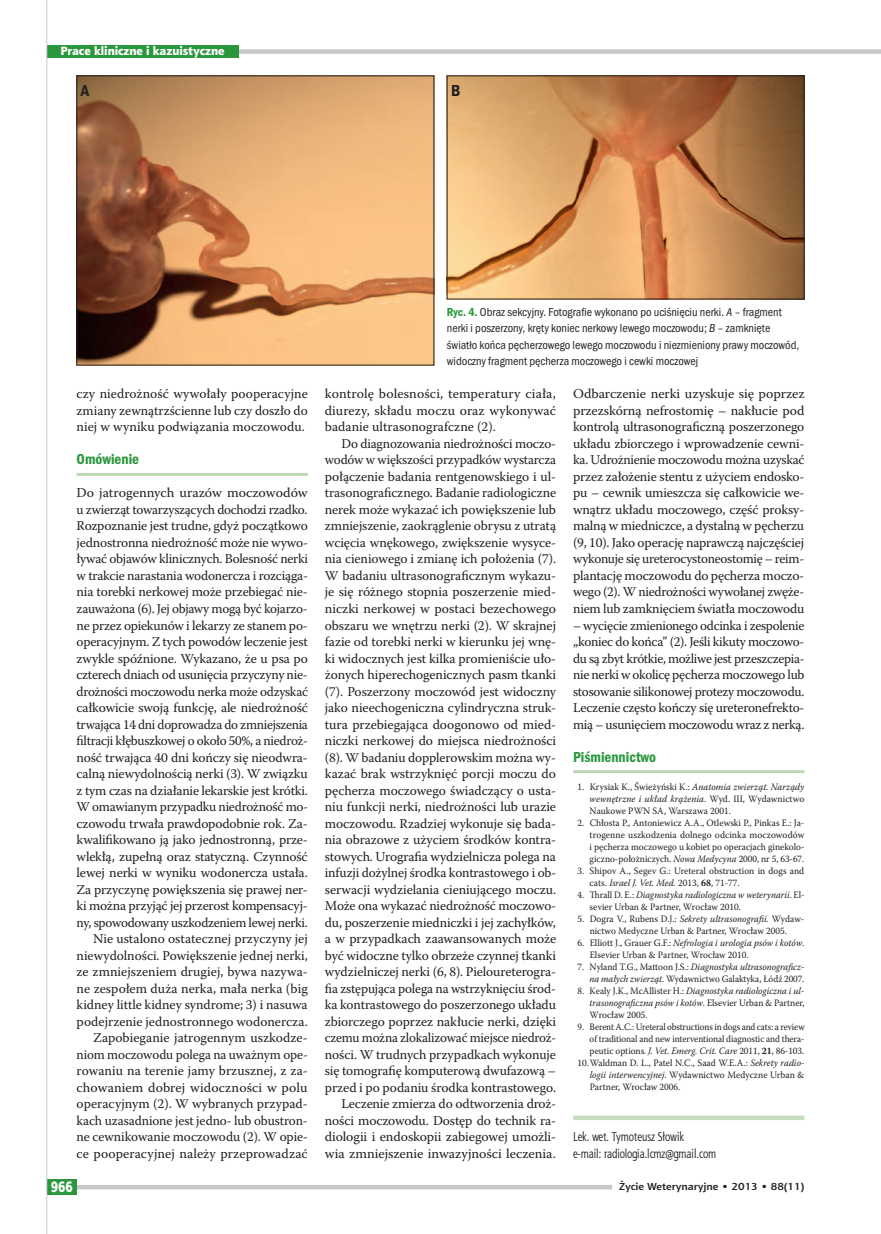
<style>
.page{position:relative;width:881px;height:1234px;background:#fff}
.page>*{position:absolute;margin:0;border:0;box-sizing:border-box;transform-origin:0 0}
.t1{font:16.5px "Franklin Got Itc TOT Dem Con";color:#231f20}
.t2{font:15px "Franklin Got Itc TOT Dem Con";color:#2a973d}
.t3{font:15px "Aerton Cnd EFN Black";color:#fff}
.t4{font:13.5px/16.5px "Warnock Pro";letter-spacing:-.01em;color:#231f20;text-align:justify}
.t5{font:12.75px/16.5px "Aerton Cnd EFN";color:#231f20}
.t6{font:12px/16.5px "Franklin Got Itc TOT Boo Con";color:#231f20}
.t7{font:12px "Aerton EFN Black";color:#fff}
.t8{font:700 10.2px "Aerton EFN";color:#231f20;scale:1.11 1}
.t9{font:9.75px/12px "Warnock Pro";color:#231f20;text-align:justify;scale:.95 1}
.t10{font:9.75px/12px "Warnock Pro";color:#231f20;scale:.94 1}
.t11{font:9.75px "Warnock Pro";color:#231f20;scale:.92 1}
.t12{font:9.75px "Warnock Pro";color:#231f20;scale:.93 1}
.s1{font-family:"Franklin Got Itc TOT Dem Con";color:#2a973d}
.s2{font-family:"Franklin Gothic CEEF";font-style:italic;font-stretch:condensed}
.s3{font-style:italic}
.s4{font-weight:700}
</style>
<div class="page">
<hr style="left:77px;top:473px;width:231px;height:3px;background:#bdd8b7">
<hr style="left:573px;top:770px;width:231px;height:3px;background:#bdd8b7">
<svg style="left:573px;top:1115px;width:231px;height:4px"></svg>
<img style="left:79px;top:78px;width:353px;height:285px">
<img style="left:448px;top:78px;width:354px;height:219px">
<div style="left:47px;top:49px;width:833px;height:5px;background:#c7c8ca"></div>
<div style="left:47px;top:45px;width:191px;height:13px;background:#2a973d"></div>
<div style="left:47px;top:1184px;width:565px;height:5px;background:#c7c8ca"></div>
<div style="left:47px;top:1178px;width:30px;height:15px;background:#2a973d"></div>
<hr style="left:46px;top:0;width:1px;height:1233px;background:#c7c8ca">
<p class="t7" style="left:60px;top:43px;width:166px">Prace kliniczne i kazuistyczne</p>
<p class="t1" style="left:81px;top:81px;width:10px">A</p>
<p class="t1" style="left:451px;top:81px;width:11px">B</p>
<p class="t4" style="left:77px;top:385px;width:233px">czy niedrożność wywołały pooperacyjne zmiany zewnątrzścienne lub czy doszło do niej w wyniku podwiązania moczowodu.</p>
<p class="t2" style="left:77px;top:450px;width:64px">Omówienie</p>
<p class="t4" style="left:77px;top:484px;width:233px;text-align:right">Do jatrogennych urazów moczowodów u zwierząt towarzyszących dochodzi rzadko.<br>Rozpoznanie jest trudne, gdyż początkowo jednostronna niedrożność może nie wywo&shy;ływać objawów klinicznych. Bolesność nerki w trakcie narastania wodonercza i rozciąga&shy;nia torebki nerkowej może przebiegać nie&shy;zauważona (6). Jej objawy mogą być kojarzo&shy;ne przez opiekunów i lekarzy ze stanem po&shy;operacyjnym. Z tych powodów leczenie jest zwykle spóźnione. Wykazano, że u psa po czterech dniach od usunięcia przyczyny nie&shy;drożności moczowodu nerka może odzyskać całkowicie swoją funkcję, ale niedrożność trwająca 14 dni doprowadza do zmniejszenia filtracji kłębuszkowej o około 50%, a niedroż&shy;ność trwająca 40 dni kończy się nieodwra&shy;calną niewydolnością nerki (3). W związku z tym czas na działanie lekarskie jest krótki.<br>W omawianym przypadku niedrożność mo&shy;czowodu trwała prawdopodobnie rok. Za&shy;kwalifikowano ją jako jednostronną, prze&shy;wlekłą, zupełną oraz statyczną. Czynność lewej nerki w wyniku wodonercza ustała.<br>Za przyczynę powiększenia się prawej ner&shy;ki można przyjąć jej przerost kompensacyj&shy;ny, spowodowany uszkodzeniem lewej nerki.<br>Nie ustalono ostatecznej przyczyny jej niewydolności. Powiększenie jednej nerki, ze zmniejszeniem drugiej, bywa nazywa&shy;ne zespołem duża nerka, mała nerka (big kidney little kidney syndrome; 3) i nasuwa podejrzenie jednostronnego wodonercza.<br>Zapobieganie jatrogennym uszkodze&shy;niom moczowodu polega na uważnym ope&shy;rowaniu na terenie jamy brzusznej, z za&shy;chowaniem dobrej widoczności w polu operacyjnym (2). W wybranych przypad&shy;kach uzasadnione jest jedno‑ lub obustron&shy;ne cewnikowanie moczowodu (2). W opie&shy;ce pooperacyjnej należy przeprowadzać</p>
<p class="t6" style="left:446px;top:303px;width:354px"><span class="s1">Ryc. 4.</span> Obraz sekcyjny. Fotografie wykonano po uciśnięciu nerki. <span class="s2">A</span> – fragment nerki i poszerzony, kręty koniec nerkowy lewego moczowodu; <span class="s2">B</span> – zamknięte światło końca pęcherzowego lewego moczowodu i niezmieniony prawy moczowód, widoczny fragment pęcherza moczowego i cewki moczowej</p>
<p class="t4" style="left:325px;top:385px;width:232px">kontrolę bolesności, temperatury ciała, diurezy, składu moczu oraz wykonywać badanie ultrasonografczne (2).</p>
<p class="t4" style="left:325px;top:435px;width:233px;text-align:right">Do diagnozowania niedrożności moczo&shy;wodów w większości przypadków wystarcza połączenie badania rentgenowskiego i ul&shy;trasonograficznego. Badanie radiologiczne nerek może wykazać ich powiększenie lub zmniejszenie, zaokrąglenie obrysu z utratą wcięcia wnękowego, zwiększenie wysyce&shy;nia cieniowego i zmianę ich położenia (7).<br>W badaniu ultrasonograficznym wykazu&shy;je się różnego stopnia poszerzenie mied&shy;niczki nerkowej w postaci bezechowego obszaru we wnętrzu nerki (2). W skrajnej fazie od torebki nerki w kierunku jej wnę&shy;ki widocznych jest kilka promieniście uło&shy;żonych hiperechogenicznych pasm tkanki (7). Poszerzony moczowód jest widoczny jako nieechogeniczna cylindryczna struk&shy;tura przebiegająca doogonowo od mied&shy;niczki nerkowej do miejsca niedrożności (8). W badaniu dopplerowskim można wy&shy;kazać brak wstrzyknięć porcji moczu do pęcherza moczowego świadczący o usta&shy;niu funkcji nerki, niedrożności lub urazie moczowodu. Rzadziej wykonuje się bada&shy;nia obrazowe z użyciem środków kontra&shy;stowych. Urografia wydzielnicza polega na infuzji dożylnej środka kontrastowego i ob&shy;serwacji wydzielania cieniującego moczu.<br>Może ona wykazać niedrożność moczowo&shy;du, poszerzenie miedniczki i jej zachyłków, a w przypadkach zaawansowanych może być widoczne tylko obrzeże czynnej tkanki wydzielniczej nerki (6, 8). Pieloureterogra&shy;fia zstępująca polega na wstrzyknięciu środ&shy;ka kontrastowego do poszerzonego układu zbiorczego poprzez nakłucie nerki, dzięki czemu można zlokalizować miejsce niedroż&shy;ności. W trudnych przypadkach wykonuje się tomografię komputerową dwufazową – przed i po podaniu środka kontrastowego.<br>Leczenie zmierza do odtworzenia droż&shy;ności moczowodu. Dostęp do technik ra&shy;diologii i endoskopii zabiegowej umożli&shy;wia zmniejszenie inwazyjności leczenia.</p>
<p class="t4" style="left:573px;top:385px;width:233px">Odbarczenie nerki uzyskuje się poprzez przezskórną nefrostomię – nakłucie pod kontrolą ultrasonograficzną poszerzonego układu zbiorczego i wprowadzenie cewni&shy;ka. Udrożnienie moczowodu można uzyskać przez założenie stentu z użyciem endosko&shy;pu – cewnik umieszcza się całkowicie we&shy;wnątrz układu moczowego, część proksy&shy;malną w miedniczce, a dystalną w pęcherzu (9, 10). Jako operację naprawczą najczęściej wykonuje się ureterocystoneostomię – reim&shy;plantację moczowodu do pęcherza moczo&shy;wego (2). W niedrożności wywołanej zwęże&shy;niem lub zamknięciem światła moczowodu</p>
<p class="t4" style="left:573px;top:616px;width:233px">– wycięcie zmienionego odcinka i zespolenie „koniec do końca” (2). Jeśli kikuty moczowo&shy;du są zbyt krótkie, możliwe jest przeszczepia&shy;nie nerki w okolicę pęcherza moczowego lub stosowanie silikonowej protezy moczowodu.<br>Leczenie często kończy się ureteronefrekto&shy;mią – usunięciem moczowodu wraz z nerką.</p>
<p class="t2" style="left:573px;top:747px;width:85px">Piśmiennictwo</p>
<p class="t9" style="left:589px;top:780px;width:227px;text-indent:-12px">1. Krysiak K., Świeżyński K.: <span class="s3">Anatomia zwierząt. Narządy wewnętrzne i układ krążenia</span>. Wyd. III, Wydawnictwo Naukowe PWN SA, Warszawa 2001.</p>
<p class="t9" style="left:589px;top:816px;width:227px;text-indent:-12px">2. Chłosta P., Antoniewicz A.A., Otlewski P., Pinkas E.: Ja&shy;trogenne uszkodzenia dolnego odcinka moczowodów i pęcherza moczowego u kobiet po operacjach ginekolo&shy;giczno-położniczych. <span class="s3">Nowa Medycyna</span> 2000, nr 5, 63-67.</p>
<p class="t9" style="left:589px;top:864px;width:227px;text-indent:-12px">3. Shipov A., Segev G.: Ureteral obstruction in dogs and cats. <span class="s3">Israel J. Vet. Med.</span> 2013, <span class="s4">68</span>, 71-77.</p>
<p class="t10" style="left:589px;top:888px;width:230px;text-indent:-12px">4. Thrall D. E.: <span class="s3">Diagnostyka radiologiczna w weterynarii</span>. El&shy;sevier Urban &amp; Partner, Wrocław 2010.</p>
<p class="t9" style="left:577px;top:912px;width:240px;text-align:center">5. Dogra V., Rubens D.J.: <span class="s3">Sekrety ultrasonografii.</span> Wydaw&shy;nictwo Medyczne Urban &amp; Partner, Wrocław 2005.</p>
<p class="t9" style="left:589px;top:936px;width:227px;text-indent:-12px">6. Elliott J., Grauer G.F.: <span class="s3">Nefrologia i urologia psów i kotów</span>.<br>Elsevier Urban &amp; Partner, Wrocław 2010.</p>
<p class="t10" style="left:577px;top:960px;width:243px;text-align:right">7. Nyland T.G., Mattoon J.S.: <span class="s3">Diagnostyka ultrasonograficz&shy;na małych zwierząt</span>. Wydawnictwo Galaktyka, Łódź 2007.</p>
<p class="t10" style="left:589px;top:984px;width:230px;text-align:justify;text-indent:-12px">8. Kealy J.K., McAllister H.: <span class="s3">Diagnostyka radiologiczna i ul&shy;trasonograficzna psów i kotów</span>. Elsevier Urban &amp; Partner, Wrocław 2005.</p>
<p class="t11" style="left:577px;top:1020px;width:248px">9. Berent A.C.: Ureteral obstructions in dogs and cats: a review</p>
<p class="t12" style="left:589px;top:1032px;width:232px">of traditional and new interventional diagnostic and thera-</p>
<p class="t10" style="left:589px;top:1044px;width:230px">peutic options<span class="s3">. J. Vet. Emerg. Crit. Care</span> 2011, <span class="s4">21</span>, 86‑103.</p>
<p class="t9" style="left:577px;top:1056px;width:240px">10.Waldman D. L., Patel N.C., Saad W.E.A.: <span class="s3">Sekrety radio-</span></p>
<p class="t9" style="left:589px;top:1068px;width:227px"><span class="s3">logii interwencyjnej</span>. Wydawnictwo Medyczne Urban &amp;</p>
<p class="t9" style="left:589px;top:1080px;width:97px">Partner, Wrocław 2006.</p>
<p class="t5" style="left:573px;top:1128px;width:144px">Lek. wet. Tymoteusz Słowik<br>e-mail: radiologia.lcmz@gmail.com</p>
<p class="t3" style="left:51px;top:1177px;width:23px">966</p>
<p class="t8" style="left:619px;top:1180px;width:168px">Życie Weterynaryjne • 2013 • 88(11)</p>
</div>
